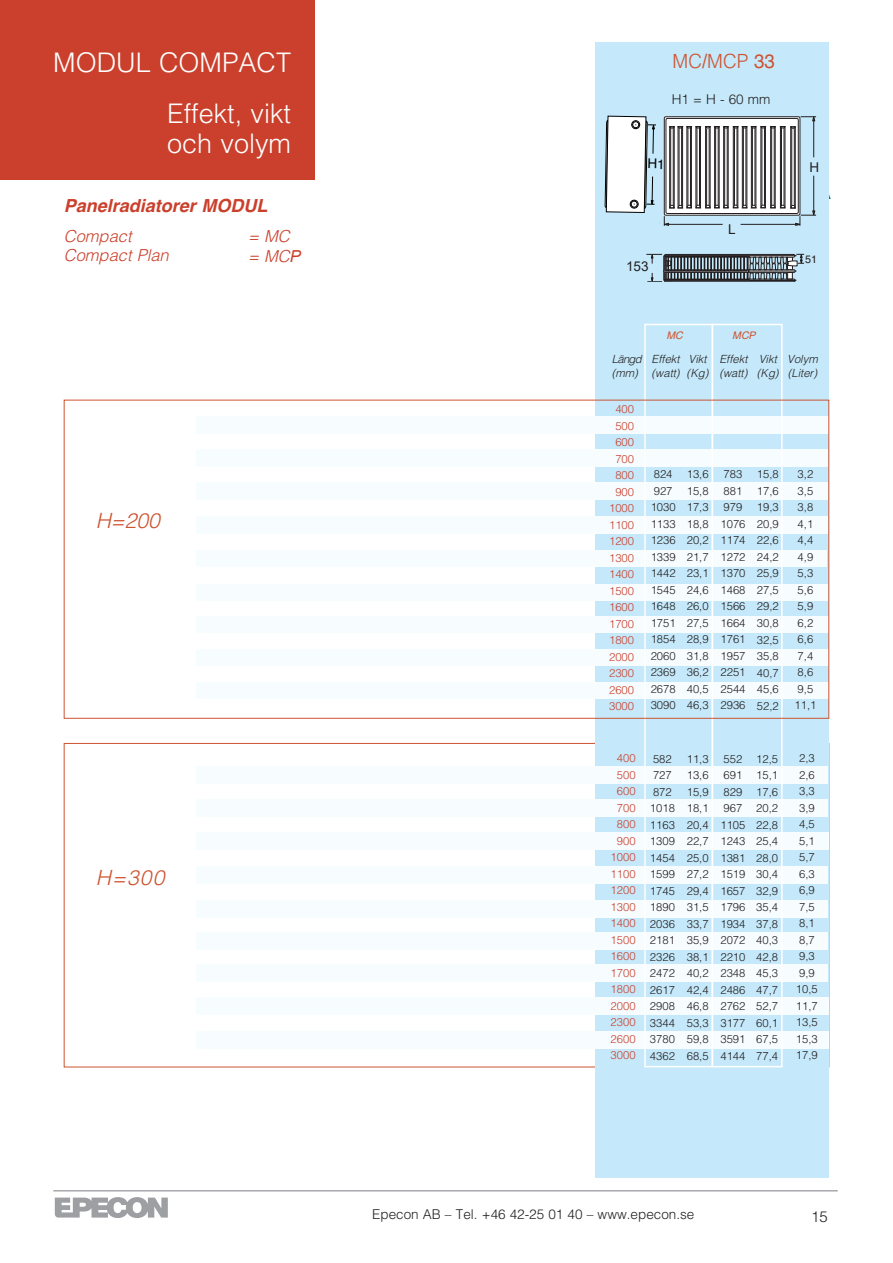
<style>
.page{position:relative;width:893px;height:1263px;background:#fff}
.page>*{position:absolute;margin:0;border:0;box-sizing:border-box;transform-origin:0 0}
.t1{font:300 27px/51px "Helvetica";color:#fff;text-align:right}
.t2{font:italic 300 21px "Helvetica";letter-spacing:.03em;color:#cd5331}
.t3{font:300 19.5px "Helvetica";color:#cd5331}
.t4{font:italic 700 18px "Helvetica";color:#ca402c}
.t5{font:italic 300 16.5px/20.2px "Helvetica";color:#ca402c}
.t6{font:300 15px "Helvetica";color:#231f20}
.t7{font:300 13.5px "Helvetica";color:#231f20}
.t8{font:13.5px "Arial";color:#231f20}
.t9{font:300 11.25px/16.5px "Helvetica";color:#231f20}
.t10{font:300 11.25px/16.5px "Helvetica";color:#ca402c;text-align:center}
.t11{font:italic 300 11.25px/13.5px "Helvetica";color:#231f20}
.t12{font:10.8px "Helvetica";color:#231f20}
.t13{font:italic 10.5px "Helvetica";color:#cd5331}
.s1{font-family:"Arial";font-weight:400}
.s2{font-weight:400}
</style>
<div class="page">
<div style="left:595px;top:43px;width:234px;height:1135px;background:#c5e9fa"></div>
<div style="left:196px;top:417px;width:633px;height:17px;background:#f7fcfe"></div>
<div style="left:196px;top:449px;width:632px;height:17px;background:#f7fcfe"></div>
<div style="left:196px;top:482px;width:632px;height:17px;background:#f7fcfe"></div>
<div style="left:196px;top:516px;width:632px;height:17px;background:#f7fcfe"></div>
<div style="left:196px;top:551px;width:631px;height:16px;background:#f7fcfe"></div>
<div style="left:196px;top:584px;width:632px;height:16px;background:#f7fcfe"></div>
<div style="left:196px;top:616px;width:633px;height:16px;background:#f7fcfe"></div>
<div style="left:196px;top:649px;width:633px;height:16px;background:#f7fcfe"></div>
<div style="left:196px;top:682px;width:633px;height:17px;background:#f7fcfe"></div>
<div style="left:196px;top:767px;width:632px;height:17px;background:#f7fcfe"></div>
<div style="left:196px;top:799px;width:632px;height:17px;background:#f7fcfe"></div>
<div style="left:196px;top:832px;width:632px;height:17px;background:#f7fcfe"></div>
<div style="left:196px;top:866px;width:632px;height:17px;background:#f7fcfe"></div>
<div style="left:196px;top:900px;width:632px;height:17px;background:#f7fcfe"></div>
<div style="left:196px;top:932px;width:632px;height:17px;background:#f7fcfe"></div>
<div style="left:196px;top:964px;width:632px;height:17px;background:#f7fcfe"></div>
<div style="left:196px;top:998px;width:632px;height:17px;background:#f7fcfe"></div>
<div style="left:196px;top:1031px;width:632px;height:17px;background:#f7fcfe"></div>
<div style="left:0;top:0;width:314px;height:180px;background:#ca402c"></div>
<div style="left:712px;top:324px;width:71px;height:743px;border:2px solid #fff"></div>
<div style="left:644px;top:324px;width:69px;height:743px;border:2px solid #fff"></div>
<svg style="left:647px;top:253px;width:157px;height:29px"></svg>
<svg style="left:55px;top:1197px;width:113px;height:21px"></svg>
<hr style="left:53px;top:1190px;width:785px;height:1px;background:#a8a9ad">
<svg style="left:605px;top:115px;width:211px;height:111px"></svg>
<h1 class="t1" style="left:53px;top:35px;width:239px">MODUL COMPACT<br>Effekt, vikt</h1>
<h1 class="t1" style="left:167px;top:116px;width:125px">och volym</h1>
<h3 class="t4" style="left:64px;top:195px;width:205px">Panelradiatorer MODUL</h3>
<h3 class="t5" style="left:248px;top:225px;width:54px">= MC = MC<span class="s1">P</span></h3>
<h3 class="t5" style="left:64px;top:226px;width:106px;line-height:19.4px">Compact<br>Compact Plan</h3>
<h2 class="t2" style="left:96px;top:503px;width:66px">H=200</h2>
<h2 class="t2" style="left:96px;top:859px;width:70px">H=300</h2>
<h3 class="t3" style="left:673px;top:45px;width:104px">MC<span class="s1">/</span>MCP <span class="s2">33</span></h3>
<p class="t7" style="left:672px;top:88px;width:100px">H1 = H - 60 mm</p>
<p class="t8" style="left:626px;top:257px;width:24px">153</p>
<p class="t8" style="left:728px;top:219px;width:9px">L</p>
<p class="t13" style="left:666px;top:329px;width:18px">MC</p>
<p class="t13" style="left:732px;top:329px;width:25px">MCP</p>
<p class="t8" style="left:809px;top:158px;width:11px">H</p>
<p class="t12" style="left:805px;top:253px;width:14px">51</p>
<p class="t11" style="left:612px;top:352px;width:207px">Längd Effekt Vikt Effekt Vikt Volym (mm) (watt) (Kg) (watt) (Kg) (Liter)</p>
<p class="t10" style="left:609px;top:400px;width:27px">400<br>500<br>600<br>700<br>800<br>900<br>1000<br>1100<br>1200<br>1300<br>1400<br>1500<br>1600<br>1700<br>1800<br>2000<br>2300<br>2600<br>3000</p>
<p class="t9" style="left:651px;top:465px;width:27px">824<br>927<br>1030<br>1133<br>1236<br>1339<br>1442<br>1545<br>1648<br>1751<br>1854<br>2060<br>2369<br>2678<br>3090</p>
<p class="t9" style="left:687px;top:465px;width:23px;text-align:justify">13,6<br>15,8<br>17,3<br>18,8<br>20,2<br>21,7<br>23,1<br>24,6<br>26,0<br>27,5<br>28,9<br>31,8<br>36,2<br>40,5<br>46,3</p>
<p class="t9" style="left:794px;top:465px;width:23px">3,2<br>3,5<br>3,8<br>4,1<br>4,4<br>4,9<br>5,3<br>5,6<br>5,9<br>6,2<br>6,6<br>7,4<br>8,6<br>9,5<br>11,1</p>
<p class="t9" style="left:720px;top:465px;width:27px">783<br>881<br>979<br>1076<br>1174<br>1272<br>1370<br>1468<br>1566<br>1664<br>1761<br>1957<br>2251<br>2544<br>2936</p>
<p class="t9" style="left:757px;top:465px;width:23px;text-align:justify">15,8<br>17,6<br>19,3<br>20,9<br>22,6<br>24,2<br>25,9<br>27,5<br>29,2<br>30,8<br>32,5<br>35,8<br>40,7<br>45,6<br>52,2</p>
<p class="t10" style="left:611px;top:749px;width:27px">400<br>500<br>600<br>700<br>800<br>900<br>1000<br>1100<br>1200<br>1300<br>1400<br>1500<br>1600<br>1700<br>1800<br>2000<br>2300<br>2600<br>3000</p>
<p class="t9" style="left:650px;top:750px;width:27px">582<br>727<br>872<br>1018<br>1163<br>1309<br>1454<br>1599<br>1745<br>1890<br>2036<br>2181<br>2326<br>2472<br>2617<br>2908<br>3344<br>3780<br>4362</p>
<p class="t9" style="left:687px;top:750px;width:23px;text-align:justify">11,3<br>13,6<br>15,9<br>18,1<br>20,4<br>22,7<br>25,0<br>27,2<br>29,4<br>31,5<br>33,7<br>35,9<br>38,1<br>40,2<br>42,4<br>46,8<br>53,3<br>59,8<br>68,5</p>
<p class="t9" style="left:720px;top:749px;width:27px">552<br>691<br>829<br>967<br>1105<br>1243<br>1381<br>1519<br>1657<br>1796<br>1934<br>2072<br>2210<br>2348<br>2486<br>2762<br>3177<br>3591<br>4144</p>
<p class="t9" style="left:756px;top:749px;width:23px;text-align:justify">12,5<br>15,1<br>17,6<br>20,2<br>22,8<br>25,4<br>28,0<br>30,4<br>32,9<br>35,4<br>37,8<br>40,3<br>42,8<br>45,3<br>47,7<br>52,7<br>60,1<br>67,5<br>77,4</p>
<p class="t9" style="left:796px;top:749px;width:23px">2,3<br>2,6<br>3,3<br>3,9<br>4,5<br>5,1<br>5,7<br>6,3<br>6,9<br>7,5<br>8,1<br>8,7<br>9,3<br>9,9<br>10,5<br>11,7<br>13,5<br>15,3<br>17,9</p>
<p class="t7" style="left:372px;top:1202px;width:324px">Epecon AB – Tel. +46 42-25 01 40 – www.epecon.se</p>
<h3 class="t6" style="left:811px;top:1203px;width:18px">15</h3>
</div>
